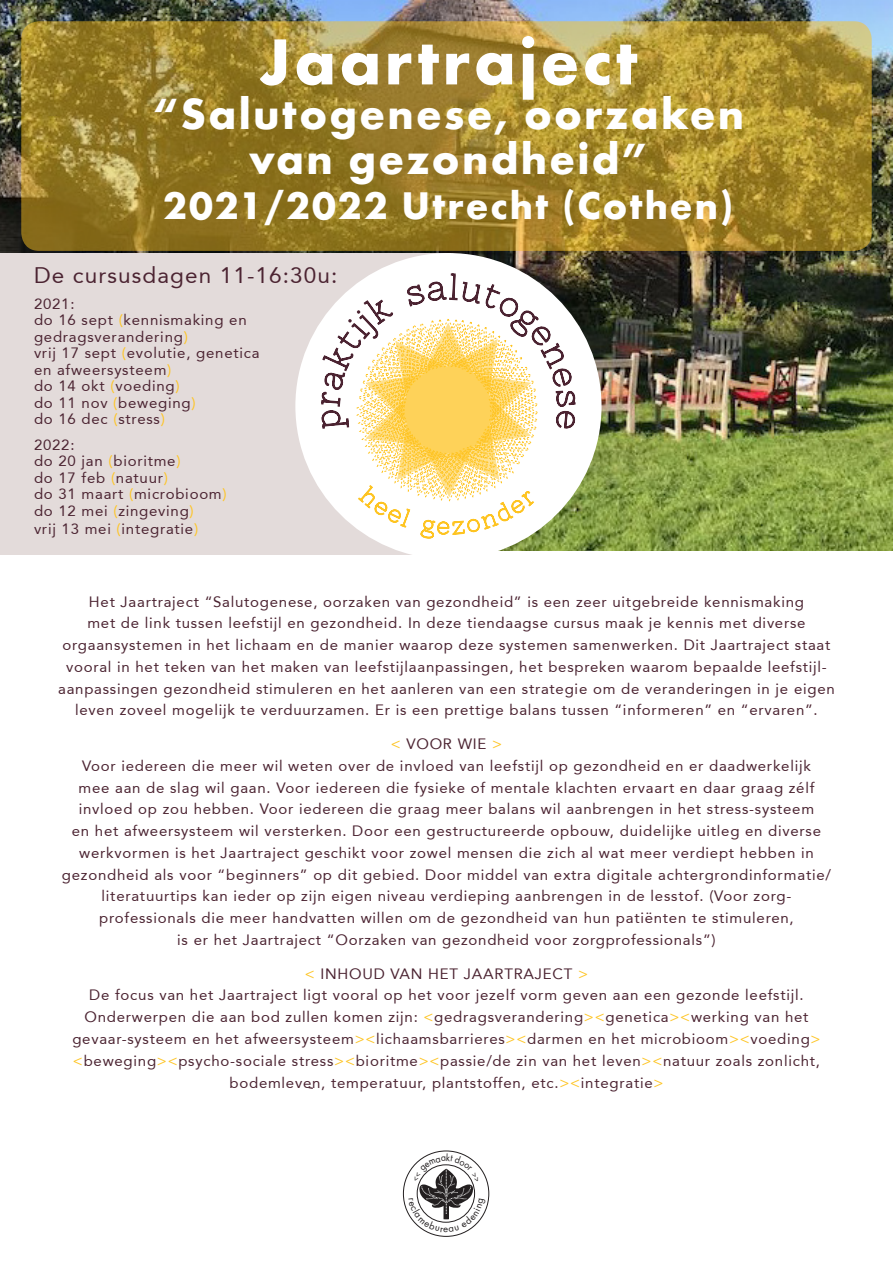
<style>
.page{position:relative;width:893px;height:1263px;background:#fff}
.page>*{position:absolute;margin:0;border:0;box-sizing:border-box;transform-origin:0 0}
.t1{font:700 67.5px "Futura TEE";letter-spacing:.05em;color:#fff}
.t2{font:700 45px "Futura TEE";letter-spacing:.05em;color:#fff}
.t3{font:700 39.75px "Futura TEE";letter-spacing:.05em;color:#fff}
.t4{font:22.5px "Avenir 55 Roman";letter-spacing:.05em;color:#4b2331}
.t5{font:15px/21.8px "Avenir 55 Roman";letter-spacing:.05em;color:#4b2331;text-align:center}
.s1{color:#fec422}
</style>
<div class="page">
<img style="left:0;top:0;width:893px;height:551px">
<svg style="left:21px;top:21px;width:851px;height:230px;background:#9f832c"></svg>
<div style="left:0;top:253px;width:451px;height:301px;background:#e3dbda"></div>
<div style="left:295px;top:253px;width:306px;height:306px;background:#fff;border-radius:50%"></div>
<svg style="left:320px;top:263px;width:257px;height:285px"></svg>
<svg style="left:403px;top:1150px;width:86px;height:87px"></svg>
<p class="t1" style="left:259px;top:19px;width:380px">Jaartraject</p>
<p class="t2" style="left:153px;top:86px;width:593px">“Salutogenese, oorzaken</p>
<p class="t2" style="left:249px;top:131px;width:400px">van gezondheid”</p>
<p class="t3" style="left:163px;top:181px;width:572px">2021/2022 Utrecht (Cothen)</p>
<p class="t4" style="left:34px;top:262px;width:305px">De cursusdagen 11-16:30u:</p>
<p class="t5" style="left:34px;top:293px;width:42px">2021:</p>
<p class="t5" style="left:34px;top:309px;width:214px">do 16 sept <span class="s1">(</span>kennismaking en</p>
<p class="t5" style="left:34px;top:326px;width:155px">gedragsverandering<span class="s1">)</span></p>
<p class="t5" style="left:34px;top:342px;width:227px">vrij 17 sept <span class="s1">(</span>evolutie, genetica</p>
<p class="t5" style="left:34px;top:359px;width:139px">en afweersysteem<span class="s1">)</span></p>
<p class="t5" style="left:34px;top:375px;width:147px">do 14 okt <span class="s1">(</span>voeding<span class="s1">)</span></p>
<p class="t5" style="left:34px;top:392px;width:163px">do 11 nov <span class="s1">(</span>beweging<span class="s1">)</span></p>
<p class="t5" style="left:34px;top:408px;width:132px">do 16 dec <span class="s1">(</span>stress<span class="s1">)</span></p>
<p class="t5" style="left:34px;top:434px;width:42px">2022:</p>
<p class="t5" style="left:34px;top:450px;width:148px">do 20 jan <span class="s1">(</span>bioritme<span class="s1">)</span></p>
<p class="t5" style="left:34px;top:467px;width:135px">do 17 feb <span class="s1">(</span>natuur<span class="s1">)</span></p>
<p class="t5" style="left:34px;top:483px;width:194px">do 31 maart <span class="s1">(</span>microbioom<span class="s1">)</span></p>
<p class="t5" style="left:34px;top:500px;width:161px">do 12 mei <span class="s1">(</span>zingeving<span class="s1">)</span></p>
<p class="t5" style="left:34px;top:518px;width:166px">vrij 13 mei <span class="s1">(</span>integratie<span class="s1">)</span></p>
<p class="t5" style="left:89px;top:591px;width:716px">Het Jaartraject “Salutogenese, oorzaken van gezondheid” is een zeer uitgebreide kennismaking</p>
<p class="t5" style="left:87px;top:612px;width:720px">met de link tussen leefstijl en gezondheid. In deze tiendaagse cursus maak je kennis met diverse</p>
<p class="t5" style="left:63px;top:634px;width:769px;text-align:left">orgaansystemen in het lichaam en de manier waarop deze systemen samenwerken. Dit Jaartraject staat vooral in het teken van het maken van leefstijlaanpassingen, het bespreken waarom bepaalde leefstijl-</p>
<p class="t5" style="left:58px;top:678px;width:778px">aanpassingen gezondheid stimuleren en het aanleren van een strategie om de veranderingen in je eigen leven zoveel mogelijk te verduurzamen. Er is een prettige balans tussen “informeren” en “ervaren”.</p>
<p class="t5" style="left:391px;top:733px;width:113px"><span class="s1">&lt;</span> VOOR WIE <span class="s1">&gt;</span></p>
<p class="t5" style="left:82px;top:755px;width:730px">Voor iedereen die meer wil weten over de invloed van leefstijl op gezondheid en er daadwerkelijk</p>
<p class="t5" style="left:79px;top:777px;width:737px">mee aan de slag wil gaan. Voor iedereen die fysieke of mentale klachten ervaart en daar graag zélf</p>
<p class="t5" style="left:79px;top:798px;width:737px">invloed op zou hebben. Voor iedereen die graag meer balans wil aanbrengen in het stress-systeem</p>
<p class="t5" style="left:72px;top:820px;width:751px">en het afweersysteem wil versterken. Door een gestructureerde opbouw, duidelijke uitleg en diverse werkvormen is het Jaartraject geschikt voor zowel mensen die zich al wat meer verdiept hebben in</p>
<p class="t5" style="left:62px;top:864px;width:770px">gezondheid als voor “beginners” op dit gebied. Door middel van extra digitale achtergrondinformatie/ literatuurtips kan ieder op zijn eigen niveau verdieping aanbrengen in de lesstof. (Voor zorg-</p>
<p class="t5" style="left:99px;top:907px;width:696px">professionals die meer handvatten willen om de gezondheid van hun patiënten te stimuleren,</p>
<p class="t5" style="left:177px;top:929px;width:540px">is er het Jaartraject “Oorzaken van gezondheid voor zorgprofessionals”)</p>
<p class="t5" style="left:305px;top:963px;width:285px"><span class="s1">&lt;</span> INHOUD VAN HET JAARTRAJECT <span class="s1">&gt;</span></p>
<p class="t5" style="left:89px;top:984px;width:716px">De focus van het Jaartraject ligt vooral op het voor jezelf vorm geven aan een gezonde leefstijl.</p>
<p class="t5" style="left:84px;top:1006px;width:725px">Onderwerpen die aan bod zullen komen zijn: <span class="s1">&lt;</span>gedragsverandering<span class="s1">&gt;&lt;</span>genetica<span class="s1">&gt;&lt;</span>werking van het</p>
<p class="t5" style="left:72px;top:1028px;width:750px">gevaar-systeem en het afweersysteem<span class="s1">&gt;&lt;</span>lichaamsbarrieres<span class="s1">&gt;&lt;</span>darmen en het microbioom<span class="s1">&gt;&lt;</span>voeding<span class="s1">&gt;</span></p>
<p class="t5" style="left:73px;top:1050px;width:749px"><span class="s1">&lt;</span>beweging<span class="s1">&gt;&lt;</span>psycho-sociale stress<span class="s1">&gt;&lt;</span>bioritme<span class="s1">&gt;&lt;</span>passie/de zin van het leven<span class="s1">&gt;&lt;</span>natuur zoals zonlicht,</p>
<p class="t5" style="left:229px;top:1071px;width:435px">bodemleven, temperatuur, plantstoffen, etc.<span class="s1">&gt;&lt;</span>integratie<span class="s1">&gt;</span></p>
</div>
